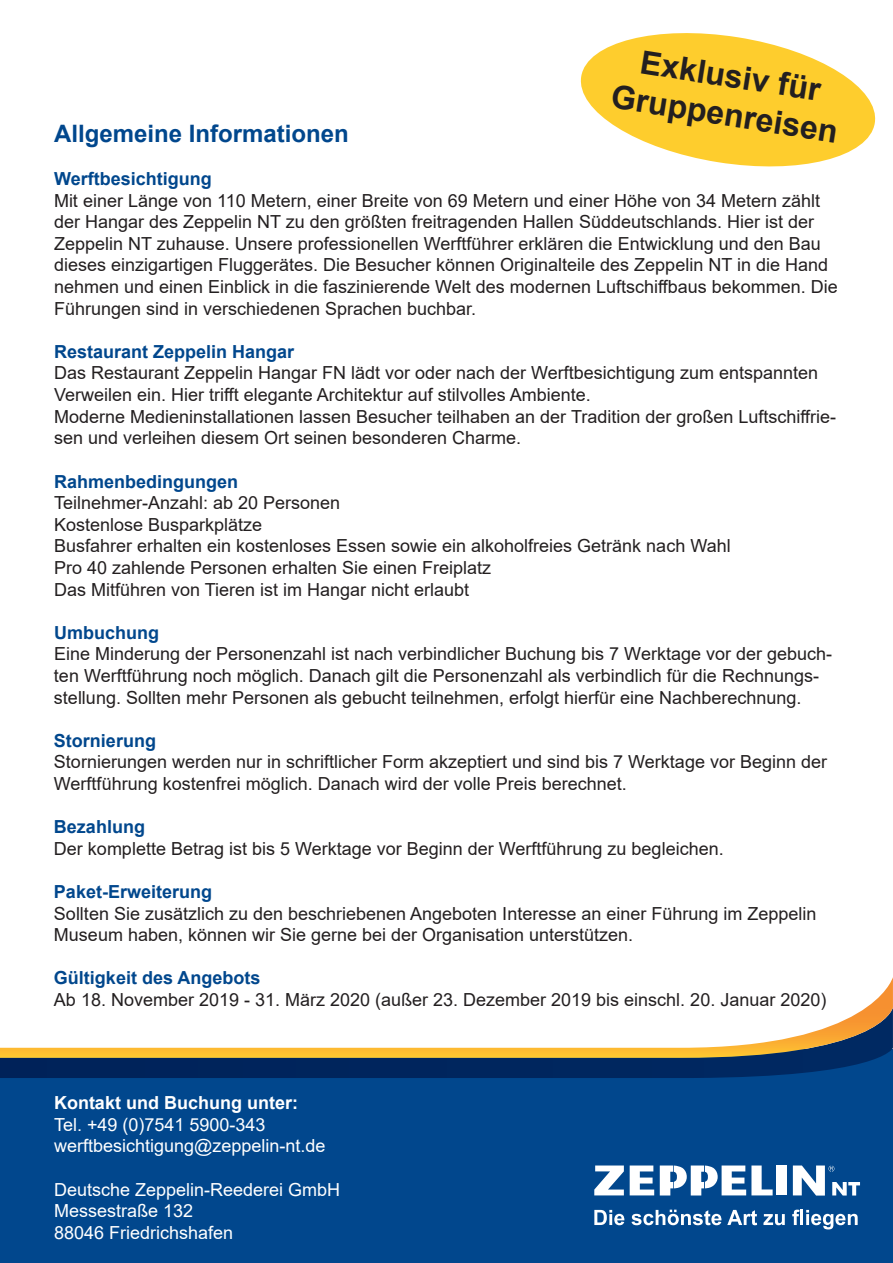
<style>
.page{position:relative;width:893px;height:1263px;background:#fff}
.page>*{position:absolute;margin:0;border:0;box-sizing:border-box;transform-origin:0 0}
.t1{font:700 32.1px/38.5px "Arial";color:#231f20;text-align:center}
.t2{font:700 24px "Arial";color:#01478d}
.t3{font:18px/21.6px "Arial";color:#231f20}
.t4{font:700 18px "Arial";color:#01478d}
.t5{font:18px/21.6px "Arial";color:#fff}
.t6{font:700 18px "Arial";color:#fff}
</style>
<div class="page">
<div style="left:0;top:1049px;width:893px;height:214px;background:#01478d"></div>
<svg style="left:594px;top:1210px;width:30px;height:15px"></svg>
<svg style="left:631px;top:1209px;width:90px;height:16px"></svg>
<svg style="left:727px;top:1210px;width:30px;height:15px"></svg>
<svg style="left:763px;top:1214px;width:22px;height:11px"></svg>
<svg style="left:792px;top:1209px;width:7px;height:16px"></svg>
<hr style="left:800px;top:1210px;width:3px;height:15px;background:#fff">
<svg style="left:806px;top:1210px;width:52px;height:19px"></svg>
<svg style="left:594px;top:1165px;width:30px;height:30px"></svg>
<svg style="left:630px;top:1165px;width:24px;height:30px"></svg>
<div style="left:776px;top:1165px;width:10px;height:30px;background:#fff"></div>
<svg style="left:660px;top:1165px;width:113px;height:30px"></svg>
<svg style="left:793px;top:1165px;width:67px;height:30px"></svg>
<svg style="left:580px;top:33px;width:296px;height:134px;fill:#fecd2d"></svg>
<div style="left:0;top:1058px;width:877px;height:20px;background:#00255d"></div>
<svg style="left:0;top:977px;width:893px;height:81px"></svg>
<h1 class="t1" style="left:621px;top:39px;width:230px;rotate:9deg">Exklusiv für<br>Gruppenreisen</h1>
<h2 class="t2" style="left:54px;top:116px;width:296px">Allgemeine Informationen</h2>
<p class="t4" style="left:54px;top:166px;width:159px">Werftbesichtigung</p>
<p class="t3" style="left:54px;top:189px;width:785px">Mit einer Länge von 110 Metern, einer Breite von 69 Metern und einer Höhe von 34 Metern zählt der Hangar des Zeppelin NT zu den größten freitragenden Hallen Süddeutschlands. Hier ist der Zeppelin NT zuhause. Unsere professionellen Werftführer erklären die Entwicklung und den Bau dieses einzigartigen Fluggerätes. Die Besucher können Originalteile des Zeppelin NT in die Hand nehmen und einen Einblick in die faszinierende Welt des modernen Luftschiffbaus bekommen. Die Führungen sind in verschiedenen Sprachen buchbar.</p>
<p class="t4" style="left:54px;top:339px;width:242px">Restaurant Zeppelin Hangar</p>
<p class="t3" style="left:54px;top:362px;width:784px">Das Restaurant Zeppelin Hangar FN lädt vor oder nach der Werftbesichtigung zum entspannten Verweilen ein. Hier trifft elegante Architektur auf stilvolles Ambiente.<br>Moderne Medieninstallationen lassen Besucher teilhaben an der Tradition der großen Luftschiffrie&shy;sen und verleihen diesem Ort seinen besonderen Charme.</p>
<p class="t4" style="left:54px;top:468px;width:186px">Rahmenbedingungen</p>
<p class="t3" style="left:54px;top:492px;width:678px">Teilnehmer-Anzahl: ab 20 Personen<br>Kostenlose Busparkplätze<br>Busfahrer erhalten ein kostenloses Essen sowie ein alkoholfreies Getränk nach Wahl Pro 40 zahlende Personen erhalten Sie einen Freiplatz<br>Das Mitführen von Tieren ist im Hangar nicht erlaubt</p>
<p class="t4" style="left:54px;top:620px;width:106px">Umbuchung</p>
<p class="t3" style="left:54px;top:643px;width:780px">Eine Minderung der Personenzahl ist nach verbindlicher Buchung bis 7 Werktage vor der gebuch&shy;ten Werftführung noch möglich. Danach gilt die Personenzahl als verbindlich für die Rechnungs&shy;stellung. Sollten mehr Personen als gebucht teilnehmen, erfolgt hierfür eine Nachberechnung.</p>
<p class="t4" style="left:54px;top:728px;width:104px">Stornierung</p>
<p class="t3" style="left:54px;top:751px;width:775px">Stornierungen werden nur in schriftlicher Form akzeptiert und sind bis 7 Werktage vor Beginn der<br>Werftführung kostenfrei möglich. Danach wird der volle Preis berechnet.</p>
<p class="t4" style="left:54px;top:814px;width:93px">Bezahlung</p>
<p class="t3" style="left:54px;top:837px;width:671px">Der komplette Betrag ist bis 5 Werktage vor Beginn der Werftführung zu begleichen.</p>
<p class="t4" style="left:54px;top:879px;width:160px">Paket-Erweiterung</p>
<p class="t3" style="left:54px;top:902px;width:764px">Sollten Sie zusätzlich zu den beschriebenen Angeboten Interesse an einer Führung im Zeppelin<br>Museum haben, können wir Sie gerne bei der Organisation unterstützen.</p>
<p class="t4" style="left:54px;top:965px;width:208px">Gültigkeit des Angebots</p>
<p class="t3" style="left:54px;top:989px;width:774px">Ab 18. November 2019 - 31. März 2020 (außer 23. Dezember 2019 bis einschl. 20. Januar 2020)</p>
<p class="t6" style="left:54px;top:1090px;width:245px">Kontakt und Buchung unter:</p>
<p class="t5" style="left:54px;top:1113px;width:273px">Tel. +49 (0)7541 5900-343 werftbesichtigung@zeppelin-nt.de</p>
<p class="t5" style="left:54px;top:1178px;width:288px">Deutsche Zeppelin-Reederei GmbH<br>Messestraße 132<br>88046 Friedrichshafen</p>
</div>
